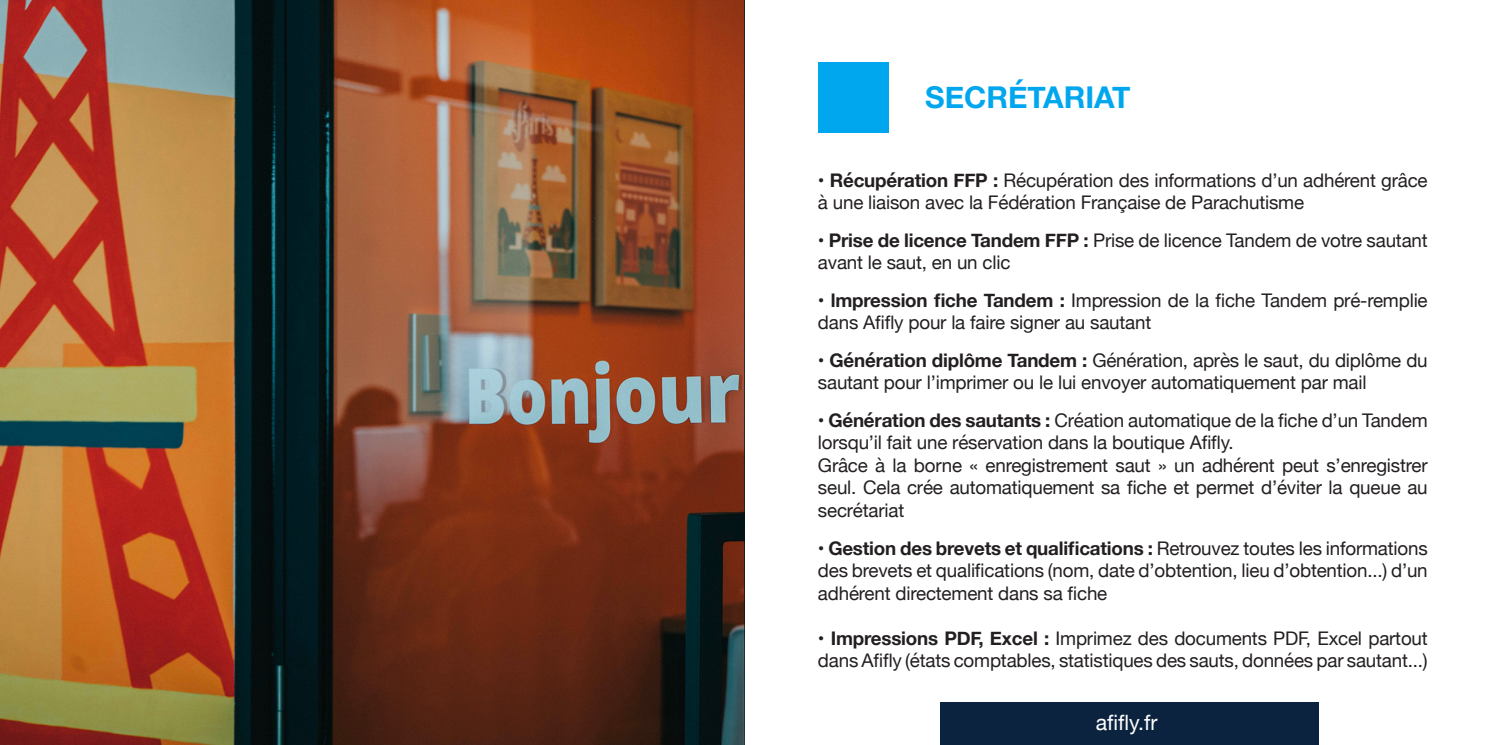
<style>
.page{position:relative;width:1489px;height:745px;background:#fff}
.page>*{position:absolute;margin:0;border:0;box-sizing:border-box;transform-origin:0 0}
.t1{font:700 30px "Helvetica Neue";color:#00a7ee}
.t2{font:21.25px "Helvetica Neue";color:#fff}
.t3{font:18.75px/22.5px "Helvetica Neue";letter-spacing:-.01em;color:#231f20}
.s1{font-weight:700}
</style>
<div class="page">
<img style="left:0;top:0;width:744px;height:744px">
<div style="left:818px;top:62px;width:70px;height:71px;background:#00a7ee"></div>
<div style="left:940px;top:702px;width:377px;height:42px;background:#0c2340"></div>
<p class="t1" style="left:925px;top:73px;width:206px">SECRÉTARIAT</p>
<p class="t3" style="left:818px;top:170px;width:611px">• <span class="s1">Récupération FFP :</span> Récupération des informations d’un adhérent grâce à une liaison avec la Fédération Française de Parachutisme</p>
<p class="t3" style="left:818px;top:230px;width:611px">• <span class="s1">Prise de licence Tandem FFP :</span> Prise de licence Tandem de votre sautant avant le saut, en un clic</p>
<p class="t3" style="left:818px;top:290px;width:611px">• <span class="s1">lmpression fiche Tandem :</span> Impression de la fiche Tandem pré-remplie dans Afifly pour la faire signer au sautant</p>
<p class="t3" style="left:818px;top:350px;width:611px">• <span class="s1">Génération diplôme Tandem :</span> Génération, après le saut, du diplôme du sautant pour l’imprimer ou le lui envoyer automatiquement par mail</p>
<p class="t3" style="left:818px;top:410px;width:611px">• <span class="s1">Génération des sautants :</span> Création automatique de la fiche d’un Tandem lorsqu’il fait une réservation dans la boutique Afifly.</p>
<p class="t3" style="left:818px;top:455px;width:611px;text-align:justify">Grâce à la borne « enregistrement saut » un adhérent peut s’enregistrer seul. Cela crée automatiquement sa fiche et permet d’éviter la queue au secrétariat</p>
<p class="t3" style="left:818px;top:537px;width:611px;text-align:justify">• <span class="s1">Gestion des brevets et qualifications :</span> Retrouvez toutes les informations des brevets et qualifications (nom, date d’obtention, lieu d’obtention...) d’un adhérent directement dans sa fiche</p>
<p class="t3" style="left:818px;top:627px;width:611px">• <span class="s1">Impressions PDF, Excel :</span> Imprimez des documents PDF, Excel partout dans Afifly (états comptables, statistiques des sauts, données par sautant...)</p>
<p class="t2" style="left:1095px;top:706px;width:63px">afifly.fr</p>
</div>
